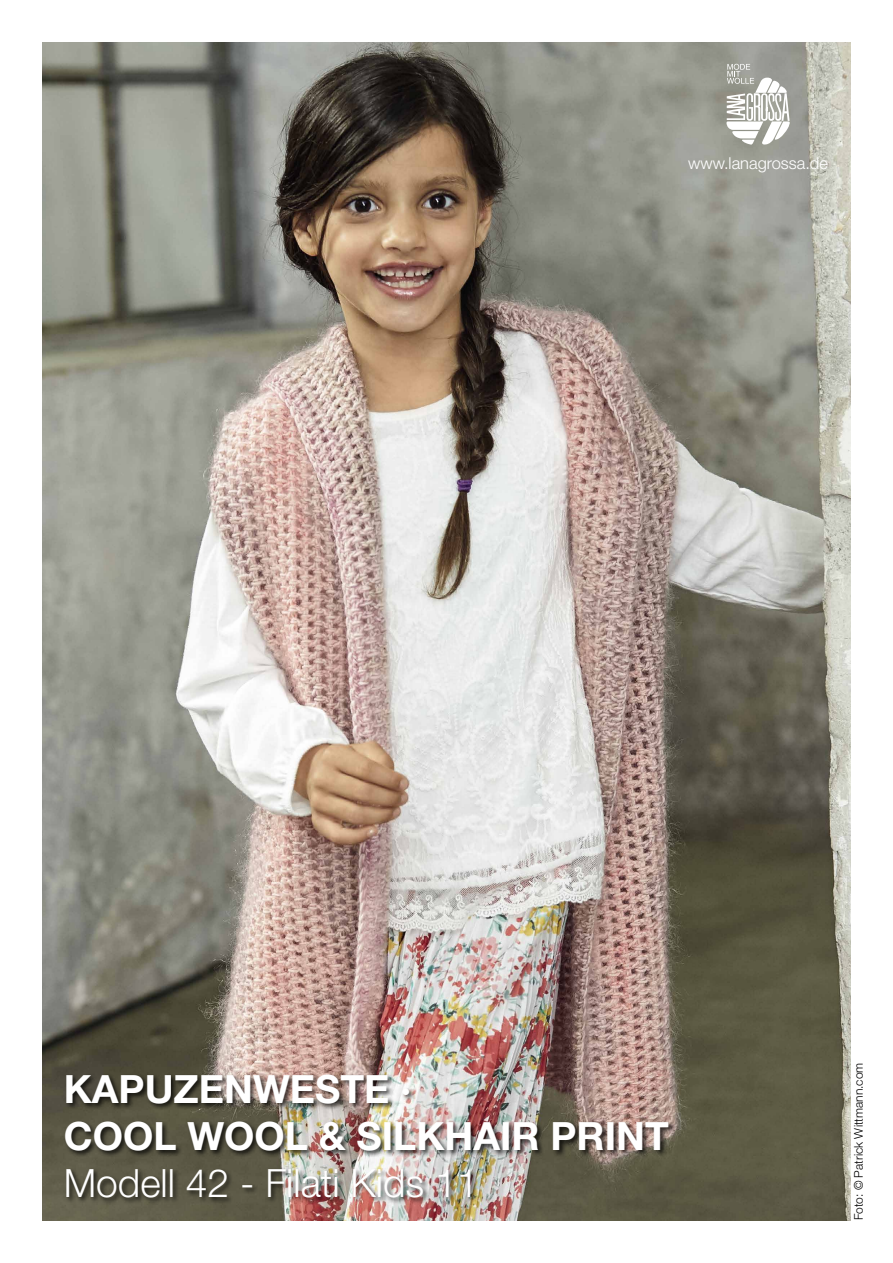
<style>
.page{position:relative;width:893px;height:1263px;background:#fff}
.page>*{position:absolute;margin:0;border:0;box-sizing:border-box;transform-origin:0 0}
.t1{font:700 39px/46.8px "Helvetica Neue LT";color:#fff}
.t2{font:300 39px "Helvetica Neue LT";color:#fff}
.t3{font:300 16.5px "Helvetica Neue LT";color:#fff}
.t4{font:300 12px "Helvetica Neue LT";color:#000}
</style>
<div class="page">
<img style="left:43px;top:43px;width:807px;height:1177px">
<div style="left:63px;top:1073px;width:613px;height:131px;background:#000;opacity:.75"></div>
<svg style="left:726px;top:64px;width:65px;height:81px"></svg>
<p class="t3" style="left:688px;top:153px;width:141px">www.lanagrossa.de</p>
<p class="t1" style="left:64px;top:1065px;width:607px">KAPUZENWESTE ·<br>COOL WOOL &amp; SILKHAIR PRINT</p>
<p class="t2" style="left:64px;top:1159px;width:416px">Modell 42 - Filati Kids 11</p>
<p class="t4" style="left:851px;top:1220px;width:159px;rotate:-90deg">Foto: © Patrick Wittmann.com</p>
</div>
